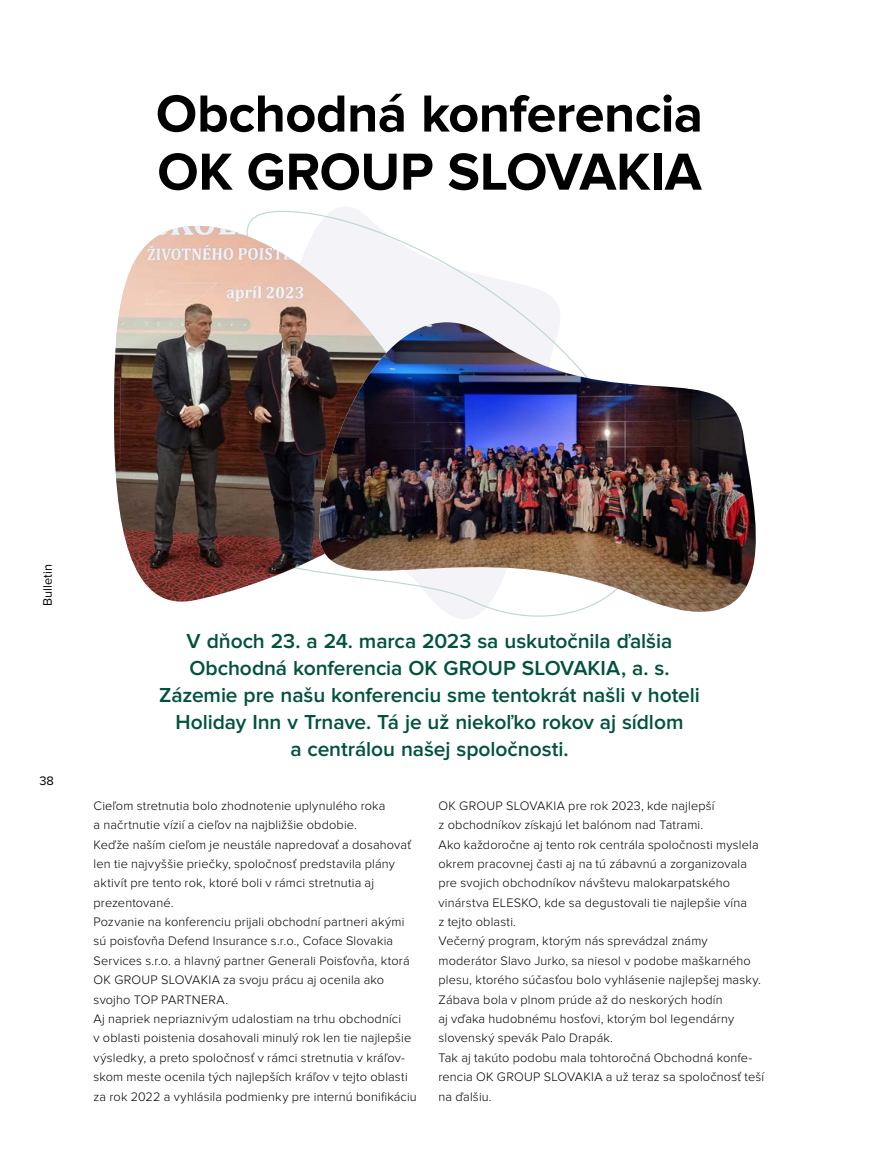
<style>
.page{position:relative;width:893px;height:1170px;background:#fff}
.page>*{position:absolute;margin:0;border:0;box-sizing:border-box;transform-origin:0 0}
.t1{font:700 54px/58.1px "Proxima Nova";letter-spacing:-.01em;color:#000}
.t2{font:600 21px/27px "Proxima Nova";letter-spacing:-.005em;color:#00513f;text-align:center}
.t3{font:300 12.75px/19.4px "Proxima Nova";letter-spacing:.01em;color:#000}
.t4{font:12.75px "Proxima Nova";letter-spacing:-.005em;color:#000}
</style>
<div class="page">
<img style="left:114px;top:226px;width:313px;height:376px">
<svg style="left:319px;top:270px;width:255px;height:349px;fill:#f4f3f8"></svg>
<img style="left:319px;top:322px;width:437px;height:290px">
<h1 class="t1" style="left:156px;top:86px;width:549px">Obchodná konferencia<br>OK GROUP SLOVAKIA</h1>
<p class="t4" style="left:40px;top:605px;width:43px;rotate:-90deg">Bulletin</p>
<p class="t4" style="left:40px;top:773px;width:16px">38</p>
<p class="t2" style="left:159px;top:628px;width:542px">V dňoch 23. a 24. marca 2023 sa uskutočnila ďalšia Obchodná konferencia OK GROUP SLOVAKIA, a. s.<br>Zázemie pre našu konferenciu sme tentokrát našli v hoteli Holiday Inn v Trnave. Tá je už niekoľko rokov aj sídlom<br>a centrálou našej spoločnosti.</p>
<p class="t3" style="left:94px;top:796px;width:325px">Cieľom stretnutia bolo zhodnotenie uplynulého roka<br>a načrtnutie vízií a cieľov na najbližšie obdobie.<br>Keďže naším cieľom je neustále napredovať a dosahovať len tie najvyššie priečky, spoločnosť predstavila plány aktivít pre tento rok, ktoré boli v rámci stretnutia aj prezentované.<br>Pozvanie na konferenciu prijali obchodní partneri akými sú poisťovňa Defend Insurance s.r.o., Coface Slovakia Services s.r.o. a hlavný partner Generali Poisťovňa, ktorá OK GROUP SLOVAKIA za svoju prácu aj ocenila ako svojho TOP PARTNERA.<br>Aj napriek nepriaznivým udalostiam na trhu obchodníci<br>v oblasti poistenia dosahovali minulý rok len tie najlepšie výsledky, a preto spoločnosť v rámci stretnutia v kráľov&shy;skom meste ocenila tých najlepších kráľov v tejto oblasti za rok 2022 a vyhlásila podmienky pre internú bonifikáciu</p>
<p class="t3" style="left:438px;top:796px;width:327px">OK GROUP SLOVAKIA pre rok 2023, kde najlepší<br>z obchodníkov získajú let balónom nad Tatrami.<br>Ako každoročne aj tento rok centrála spoločnosti myslela okrem pracovnej časti aj na tú zábavnú a zorganizovala pre svojich obchodníkov návštevu malokarpatského vinárstva ELESKO, kde sa degustovali tie najlepšie vína<br>z tejto oblasti.<br>Večerný program, ktorým nás sprevádzal známy moderátor Slavo Jurko, sa niesol v podobe maškarného plesu, ktorého súčasťou bolo vyhlásenie najlepšej masky.<br>Zábava bola v plnom prúde až do neskorých hodín<br>aj vďaka hudobnému hosťovi, ktorým bol legendárny slovenský spevák Palo Drapák.<br>Tak aj takúto podobu mala tohtoročná Obchodná konfe&shy;rencia OK GROUP SLOVAKIA a už teraz sa spoločnosť teší na ďalšiu.</p>
</div>
